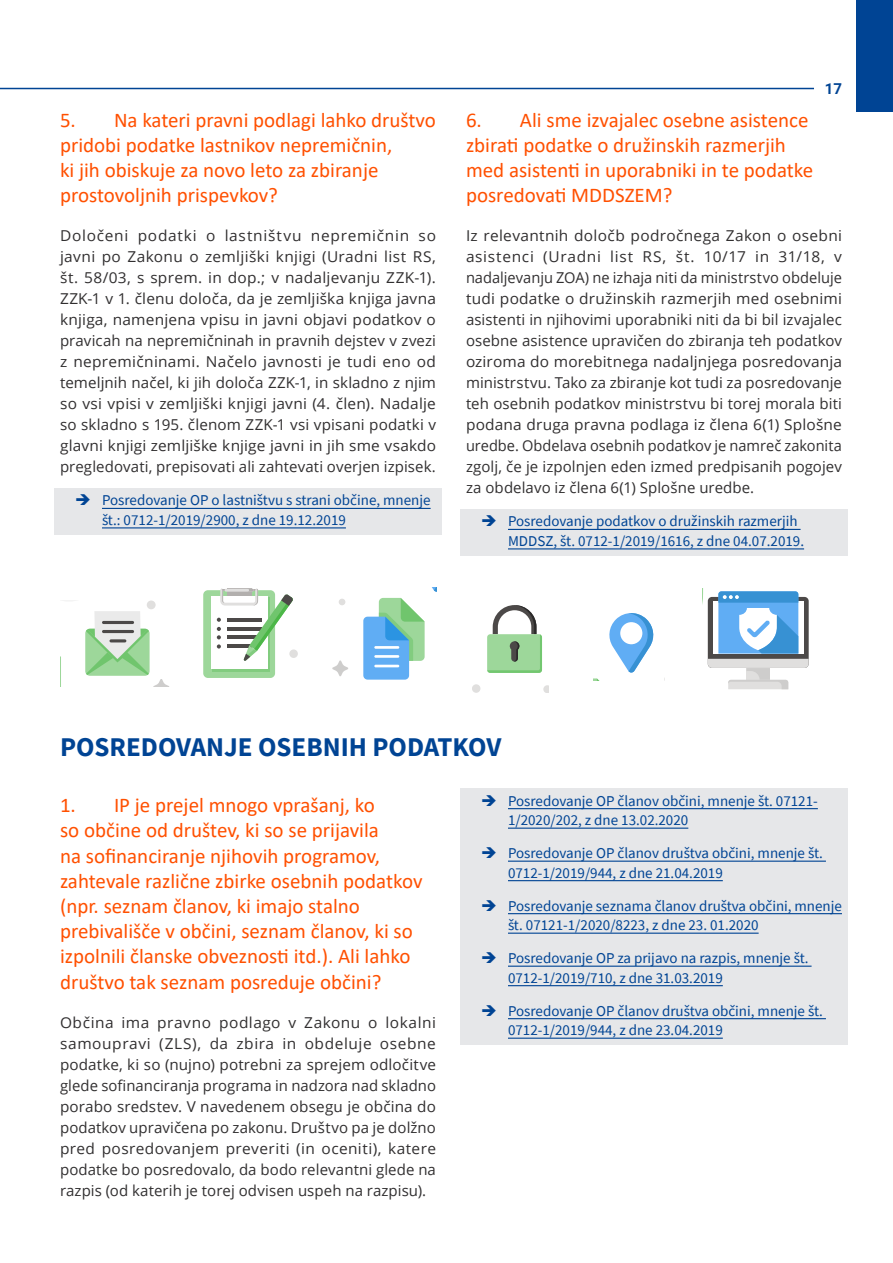
<style>
.page{position:relative;width:893px;height:1263px;background:#fff}
.page>*{position:absolute;margin:0;border:0;box-sizing:border-box;transform-origin:0 0}
.Naslov_2{font:700 27px "Source Sans Pro";color:#004494}
.Naslov3{font:21px/25.2px "Calibri";color:#ff5000}
.tekst{font:15px/21px "Open Sans";letter-spacing:.005em;color:#312f30;text-align:justify}
.t1{font:15px/19.5px "Source Sans Pro";color:#004494}
.t2{font:700 15px "Roboto";color:#004494}
</style>
<div class="page">
<hr style="left:0;top:88px;width:814px;height:1px;background:#004494">
<div style="left:856px;top:0;width:37px;height:111px;background:#004494"></div>
<div style="left:54px;top:488px;width:388px;height:47px;background:#e6e7e9"></div>
<hr style="left:102px;top:508px;width:329px;height:1px;background:#004494">
<hr style="left:102px;top:527px;width:244px;height:1px;background:#004494">
<div style="left:460px;top:509px;width:388px;height:47px;background:#e6e7e9"></div>
<hr style="left:508px;top:529px;width:292px;height:1px;background:#004494">
<hr style="left:508px;top:548px;width:296px;height:1px;background:#004494">
<div style="left:460px;top:788px;width:388px;height:257px;background:#e6e7e9"></div>
<hr style="left:508px;top:808px;width:310px;height:1px;background:#004494">
<hr style="left:508px;top:827px;width:180px;height:2px;background:#004494">
<hr style="left:508px;top:860px;width:318px;height:2px;background:#004494">
<hr style="left:508px;top:880px;width:215px;height:1px;background:#004494">
<hr style="left:508px;top:913px;width:334px;height:1px;background:#004494">
<hr style="left:508px;top:932px;width:251px;height:2px;background:#004494">
<hr style="left:508px;top:965px;width:304px;height:2px;background:#004494">
<hr style="left:508px;top:985px;width:215px;height:1px;background:#004494">
<hr style="left:508px;top:1018px;width:318px;height:1px;background:#004494">
<hr style="left:508px;top:1037px;width:215px;height:2px;background:#004494">
<svg style="left:60px;top:656px;width:1px;height:30px"></svg>
<svg style="left:85px;top:611px;width:83px;height:75px"></svg>
<div style="left:147px;top:601px;width:9px;height:8px;background:#e0dfde;border-radius:50%"></div>
<div style="left:203px;top:590px;width:72px;height:88px;background:#9dd79a;border-radius:5px"></div>
<div style="left:212px;top:598px;width:58px;height:74px;background:linear-gradient(to right,#82cc7f,#82cc7f)"></div>
<div style="left:211px;top:596px;width:56px;height:73px;background:#fff"></div>
<svg style="left:217px;top:589px;width:76px;height:72px"></svg>
<div style="left:289px;top:649px;width:8px;height:9px;background:#e0dfde;border-radius:50%"></div>
<svg style="left:432px;top:587px;width:4px;height:5px"></svg>
<svg style="left:363px;top:598px;width:62px;height:82px"></svg>
<hr style="left:374px;top:646px;width:25px;height:3px;background:#fff">
<hr style="left:374px;top:655px;width:25px;height:3px;background:#fff">
<hr style="left:374px;top:665px;width:25px;height:2px;background:#fff">
<svg style="left:332px;top:660px;width:16px;height:16px"></svg>
<svg style="left:339px;top:599px;width:6px;height:6px"></svg>
<svg style="left:487px;top:605px;width:55px;height:68px"></svg>
<div style="left:472px;top:684px;width:8px;height:9px;background:#e0dfde;border-radius:50%"></div>
<svg style="left:543px;top:685px;width:6px;height:8px"></svg>
<svg style="left:609px;top:613px;width:45px;height:59px"></svg>
<svg style="left:702px;top:589px;width:107px;height:100px"></svg>
<p class="Naslov3" style="left:60px;top:107px;width:377px">5. Na kateri pravni podlagi lahko društvo pridobi podatke lastnikov nepremičnin,<br>ki jih obiskuje za novo leto za zbiranje prostovoljnih prispevkov?</p>
<p class="tekst" style="left:60px;top:225px;width:377px">Določeni podatki o lastništvu nepremičnin so javni po Zakonu o zemljiški knjigi (Uradni list RS, št. 58/03, s sprem. in dop.; v nadaljevanju ZZK-1).<br>ZZK-1 v 1. členu določa, da je zemljiška knjiga javna knjiga, namenjena vpisu in javni objavi podatkov o pravicah na nepremičninah in pravnih dejstev v zvezi z nepremičninami. Načelo javnosti je tudi eno od temeljnih načel, ki jih določa ZZK-1, in skladno z njim so vsi vpisi v zemljiški knjigi javni (4. člen). Nadalje so skladno s 195. členom ZZK-1 vsi vpisani podatki v glavni knjigi zemljiške knjige javni in jih sme vsakdo pregledovati, prepisovati ali zahtevati overjen izpisek.</p>
<p class="t1" style="left:102px;top:491px;width:330px">Posredovanje OP o lastništvu s strani občine, mnenje št.: 0712-1/2019/2900, z dne 19.12.2019</p>
<p class="t2" style="left:825px;top:78px;width:19px">17</p>
<p class="Naslov3" style="left:466px;top:107px;width:349px">6. Ali sme izvajalec osebne asistence zbirati podatke o družinskih razmerjih med asistenti in uporabniki in te podatke posredovati MDDSZEM?</p>
<p class="tekst" style="left:466px;top:225px;width:377px">Iz relevantnih določb področnega Zakon o osebni asistenci (Uradni list RS, št. 10/17 in 31/18, v nadaljevanju ZOA) ne izhaja niti da ministrstvo obdeluje tudi podatke o družinskih razmerjih med osebnimi asistenti in njihovimi uporabniki niti da bi bil izvajalec osebne asistence upravičen do zbiranja teh podatkov oziroma do morebitnega nadaljnjega posredovanja ministrstvu. Tako za zbiranje kot tudi za posredovanje teh osebnih podatkov ministrstvu bi torej morala biti podana druga pravna podlaga iz člena 6(1) Splošne uredbe. Obdelava osebnih podatkov je namreč zakonita zgolj, če je izpolnjen eden izmed predpisanih pogojev za obdelavo iz člena 6(1) Splošne uredbe.</p>
<p class="t1" style="left:508px;top:512px;width:298px">Posredovanje podatkov o družinskih razmerjih<br>MDDSZ, št. 0712-1/2019/1616, z dne 04.07.2019.</p>
<p class="Naslov_2" style="left:60px;top:729px;width:443px">POSREDOVANJE OSEBNIH PODATKOV</p>
<p class="Naslov3" style="left:60px;top:792px;width:364px">1. IP je prejel mnogo vprašanj, ko<br>so občine od društev, ki so se prijavila<br>na sofinanciranje njihovih programov, zahtevale različne zbirke osebnih podatkov (npr. seznam članov, ki imajo stalno prebivališče v občini, seznam članov, ki so izpolnili članske obveznosti itd.). Ali lahko društvo tak seznam posreduje občini?</p>
<p class="tekst" style="left:60px;top:1011px;width:377px">Občina ima pravno podlago v Zakonu o lokalni samoupravi (ZLS), da zbira in obdeluje osebne podatke, ki so (nujno) potrebni za sprejem odločitve glede sofinanciranja programa in nadzora nad skladno porabo sredstev. V navedenem obsegu je občina do podatkov upravičena po zakonu. Društvo pa je dolžno pred posredovanjem preveriti (in oceniti), katere podatke bo posredovalo, da bodo relevantni glede na razpis (od katerih je torej odvisen uspeh na razpisu).</p>
<p class="t1" style="left:508px;top:791px;width:311px">Posredovanje OP članov občini, mnenje št. 07121-<br>1/2020/202, z dne 13.02.2020</p>
<p class="t1" style="left:508px;top:843px;width:316px">Posredovanje OP članov društva občini, mnenje št.<br>0712-1/2019/944, z dne 21.04.2019</p>
<p class="t1" style="left:508px;top:896px;width:335px">Posredovanje seznama članov društva občini, mnenje št. 07121-1/2020/8223, z dne 23. 01.2020</p>
<p class="t1" style="left:508px;top:948px;width:302px">Posredovanje OP za prijavo na razpis, mnenje št.<br>0712-1/2019/710, z dne 31.03.2019</p>
<p class="t1" style="left:508px;top:1001px;width:316px">Posredovanje OP članov društva občini, mnenje št.<br>0712-1/2019/944, z dne 23.04.2019</p>
</div>
